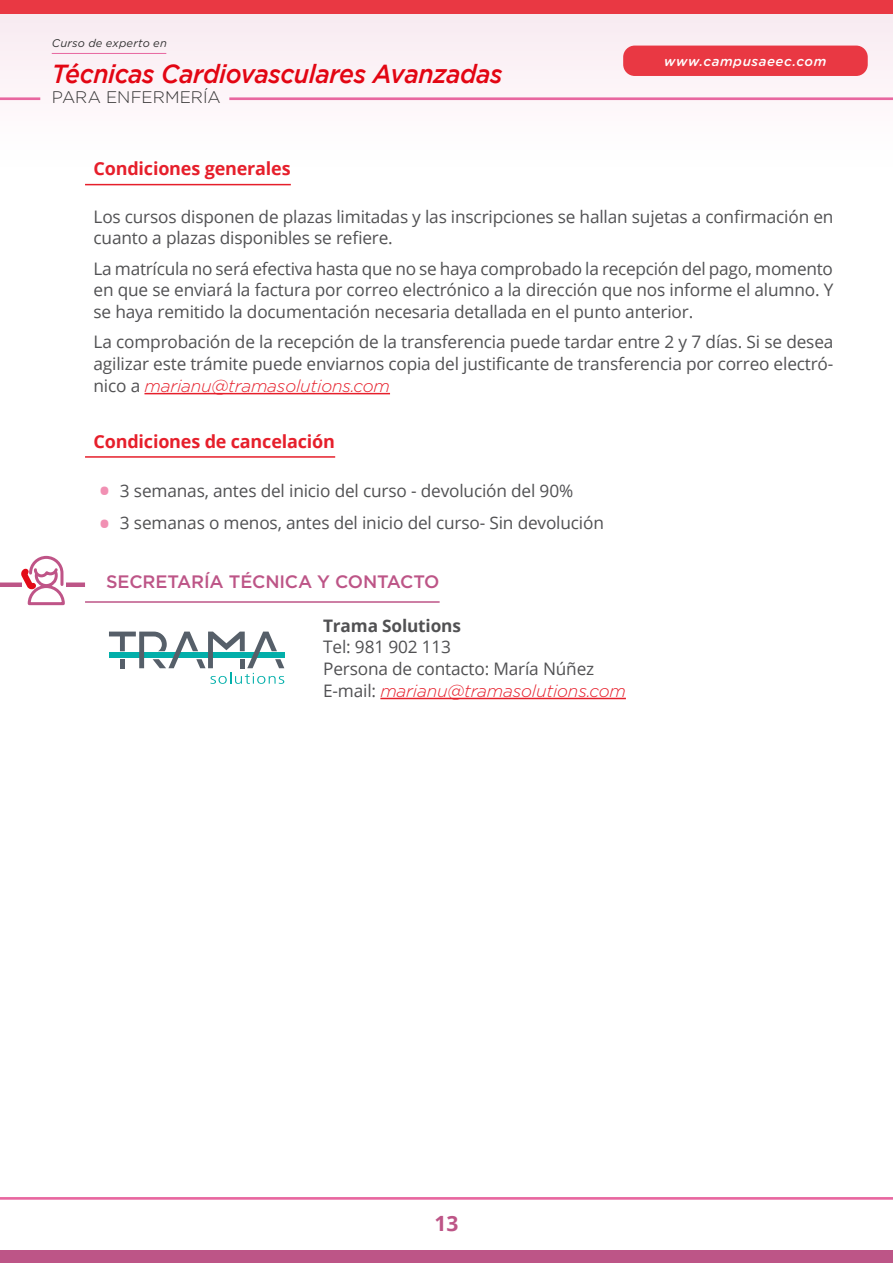
<style>
.page{position:relative;width:893px;height:1263px;background:#fff}
.page>*{position:absolute;margin:0;border:0;box-sizing:border-box;transform-origin:0 0}
.t1{font:500 26.1px "Gotham";letter-spacing:-.015em;color:#e30613;scale:.95 1}
.t2{font:700 21px "Open Sans";color:#bd5587}
.t3{font:700 18px "Open Sans";letter-spacing:-.01em;color:#e61f2b}
.t4{font:500 18px "Gotham";letter-spacing:-.01em;color:#bd5587}
.t5{font:17.25px/21.8px "Open Sans";letter-spacing:-.01em;color:#515153}
.t6{font:italic 300 17.25px "Gotham";letter-spacing:-.01em;color:#e61f2b}
.t7{font:700 17.25px "Open Sans";letter-spacing:-.01em;color:#515153}
.t8{font:300 16.8px "Gotham";color:#333}
.t9{font:italic 500 13.35px "Gotham Rounded";letter-spacing:.04em;color:#fff}
.t10{font:italic 11.1px "Gotham";letter-spacing:.02em;color:#333}
.s1{font-family:"Open Sans";font-weight:400;font-style:normal;color:#515153}
.s2{font-size:36px;color:#f190b3}
</style>
<div class="page">
<div style="left:0;top:11px;width:893px;height:159px;background:#fdf5f9"></div>
<hr style="left:0;top:97px;width:40px;height:3px;background:#e867a0">
<hr style="left:229px;top:97px;width:664px;height:3px;background:#e867a0">
<hr style="left:52px;top:53px;width:114px;height:1px;background:#e867a0">
<div style="left:623px;top:46px;width:245px;height:30px;background:#e93843;border-radius:12px"></div>
<div style="left:0;top:0;width:893px;height:14px;background:#e93843"></div>
<div style="left:0;top:1250px;width:893px;height:13px;background:#bd5587"></div>
<hr style="left:0;top:1197px;width:893px;height:3px;background:#e867a0">
<hr style="left:85px;top:184px;width:206px;height:1px;background:#e61f2b">
<hr style="left:144px;top:393px;width:246px;height:1px;background:#e61f2b">
<hr style="left:85px;top:456px;width:250px;height:2px;background:#e61f2b">
<div style="left:0;top:582px;width:85px;height:5px;background:#bd5587"></div>
<hr style="left:85px;top:601px;width:355px;height:2px;background:#bd5587">
<hr style="left:380px;top:698px;width:246px;height:1px;background:#e61f2b">
<svg style="left:16px;top:555px;width:50px;height:51px"></svg>
<svg style="left:109px;top:632px;width:175px;height:52px"></svg>
<p class="t10" style="left:52px;top:37px;width:117px">Curso de experto en</p>
<h1 class="t1" style="left:52px;top:59px;width:476px">Técnicas Cardiovasculares Avanzadas</h1>
<p class="t8" style="left:52px;top:88px;width:170px">PARA ENFERMERÍA</p>
<p class="t9" style="left:664px;top:52px;width:164px">www.campusaeec.com</p>
<p class="t3" style="left:94px;top:156px;width:199px">Condiciones generales</p>
<p class="t5" style="left:94px;top:205px;width:741px">Los cursos disponen de plazas limitadas y las inscripciones se hallan sujetas a confirmación en cuanto a plazas disponibles se refiere.</p>
<p class="t5" style="left:94px;top:257px;width:741px;text-align:justify">La matrícula no será efectiva hasta que no se haya comprobado la recepción del pago, momento en que se enviará la factura por correo electrónico a la dirección que nos informe el alumno. Y se haya remitido la documentación necesaria detallada en el punto anterior.</p>
<p class="t5" style="left:94px;top:331px;width:741px">La comprobación de la recepción de la transferencia puede tardar entre 2 y 7 días. Si se desea agilizar este trámite puede enviarnos copia del justificante de transferencia por correo electró-</p>
<p class="t6" style="left:94px;top:375px;width:298px"><span class="s1">nico a</span> marianu@tramasolutions.com</p>
<p class="t3" style="left:94px;top:428px;width:243px">Condiciones de cancelación</p>
<p class="t5" style="left:98px;top:479px;width:477px"><span class="s2">•</span> 3 semanas, antes del inicio del curso - devolución del 90%</p>
<p class="t5" style="left:98px;top:512px;width:508px"><span class="s2">•</span> 3 semanas o menos, antes del inicio del curso- Sin devolución</p>
<p class="t4" style="left:106px;top:570px;width:335px">SECRETARÍA TÉCNICA Y CONTACTO</p>
<p class="t7" style="left:323px;top:613px;width:139px">Trama Solutions</p>
<p class="t5" style="left:323px;top:636px;width:273px">Tel: 981 902 113<br>Persona de contacto: María Núñez</p>
<p class="t6" style="left:323px;top:680px;width:304px"><span class="s1">E-mail:</span> marianu@tramasolutions.com</p>
<p class="t2" style="left:435px;top:1209px;width:25px">13</p>
</div>
